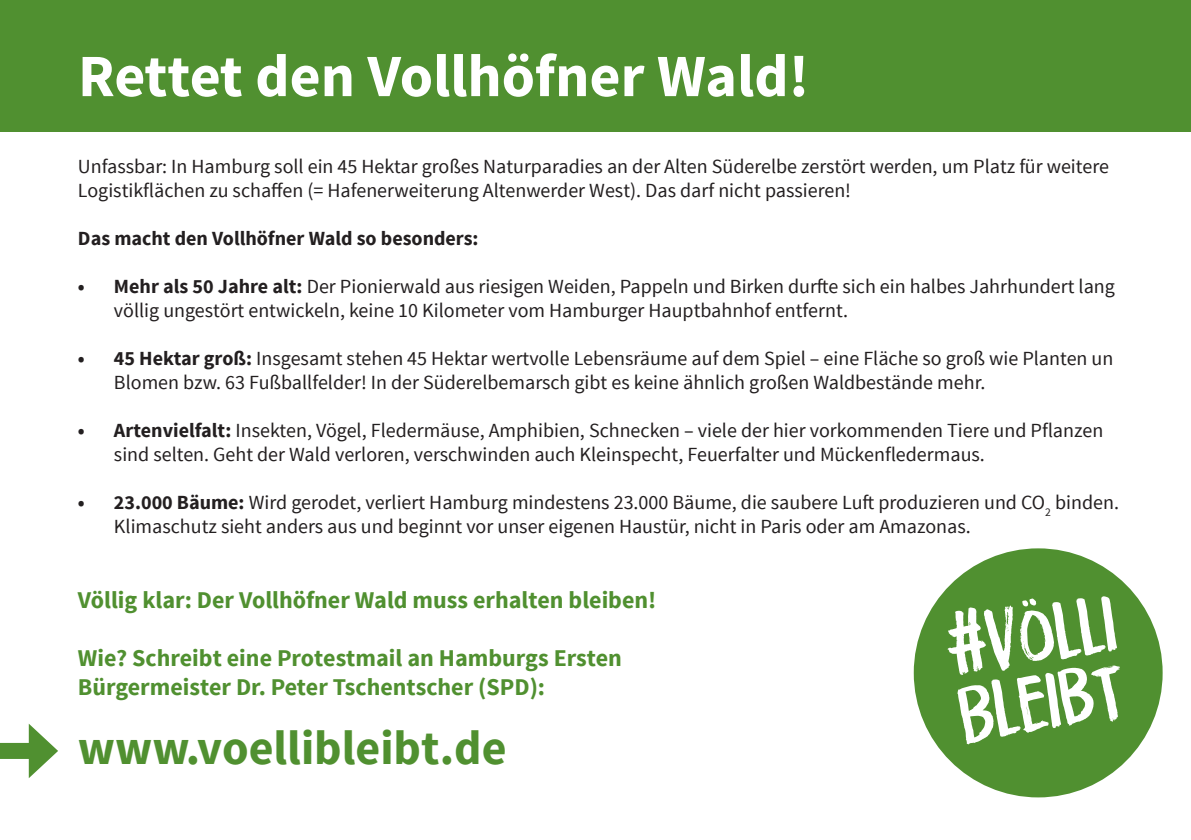
<style>
.page{position:relative;width:1191px;height:840px;background:#fff}
.page>*{position:absolute;margin:0;border:0;box-sizing:border-box;transform-origin:0 0}
.t1{font:66.8px "Flicker DEMO";color:#fff}
.t2{font:700 60px "Source Sans Pro";color:#fff}
.t3{font:700 48px "Source Sans Pro";color:#509030}
.t4{font:700 24px/28.8px "Source Sans Pro";color:#509030}
.t5{font:20px/24px "Source Sans Pro";color:#231f20}
.t6{font:700 20px "Source Sans Pro";color:#231f20}
.s1{font-weight:700}
</style>
<div class="page">
<div style="left:913px;top:548px;width:249px;height:249px;background:#509030;border-radius:50%"></div>
<div style="left:0;top:742px;width:40px;height:16px;background:#509030"></div>
<svg style="left:29px;top:724px;width:29px;height:53px"></svg>
<div style="left:0;top:0;width:1191px;height:132px;background:#509030"></div>
<p class="t2" style="left:78px;top:38px;width:732px">Rettet den Vollhöfner Wald!</p>
<p class="t5" style="left:78px;top:155px;width:1032px">Unfassbar: In Hamburg soll ein 45 Hektar großes Naturparadies an der Alten Süderelbe zerstört werden, um Platz für weitere<br>Logistikflächen zu schaffen (= Hafenerweiterung Altenwerder West). Das darf nicht passieren!</p>
<p class="t6" style="left:78px;top:225px;width:402px">Das macht den Vollhöfner Wald so besonders:</p>
<p class="t5" style="left:114px;top:275px;width:1002px;text-indent:-36px"><span class="s1">• Mehr als 50 Jahre alt:</span> Der Pionierwald aus riesigen Weiden, Pappeln und Birken durfte sich ein halbes Jahrhundert lang völlig ungestört entwickeln, keine 10 Kilometer vom Hamburger Hauptbahnhof entfernt.</p>
<p class="t5" style="left:114px;top:347px;width:1001px;text-indent:-36px"><span class="s1">• 45 Hektar groß:</span> Insgesamt stehen 45 Hektar wertvolle Lebensräume auf dem Spiel – eine Fläche so groß wie Planten un<br>Blomen bzw. 63 Fußballfelder! In der Süderelbemarsch gibt es keine ähnlich großen Waldbestände mehr.</p>
<p class="t5" style="left:114px;top:419px;width:990px;text-indent:-36px"><span class="s1">• Artenvielfalt:</span> Insekten, Vögel, Fledermäuse, Amphibien, Schnecken – viele der hier vorkommenden Tiere und Pflanzen sind selten. Geht der Wald verloren, verschwinden auch Kleinspecht, Feuerfalter und Mückenfledermaus.</p>
<p class="t5" style="left:114px;top:491px;width:1006px;text-indent:-36px"><span class="s1">• 23.000 Bäume:</span> Wird gerodet, verliert Hamburg mindestens 23.000 Bäume, die saubere Luft produzieren und CO<sub>2</sub> binden.<br>Klimaschutz sieht anders aus und beginnt vor unser eigenen Haustür, nicht in Paris oder am Amazonas.</p>
<p class="t4" style="left:78px;top:586px;width:580px">Völlig klar: Der Vollhöfner Wald muss erhalten bleiben!</p>
<p class="t4" style="left:78px;top:644px;width:545px">Wie? Schreibt eine Protestmail an Hamburgs Ersten<br>Bürgermeister Dr. Peter Tschentscher (SPD):</p>
<p class="t3" style="left:78px;top:716px;width:430px">www.voellibleibt.de</p>
<p class="t1" style="left:939px;top:599px;width:172px;rotate:-9deg">#Völli</p>
<p class="t1" style="left:951px;top:665px;width:169px;rotate:-9deg">Bleibt</p>
</div>
